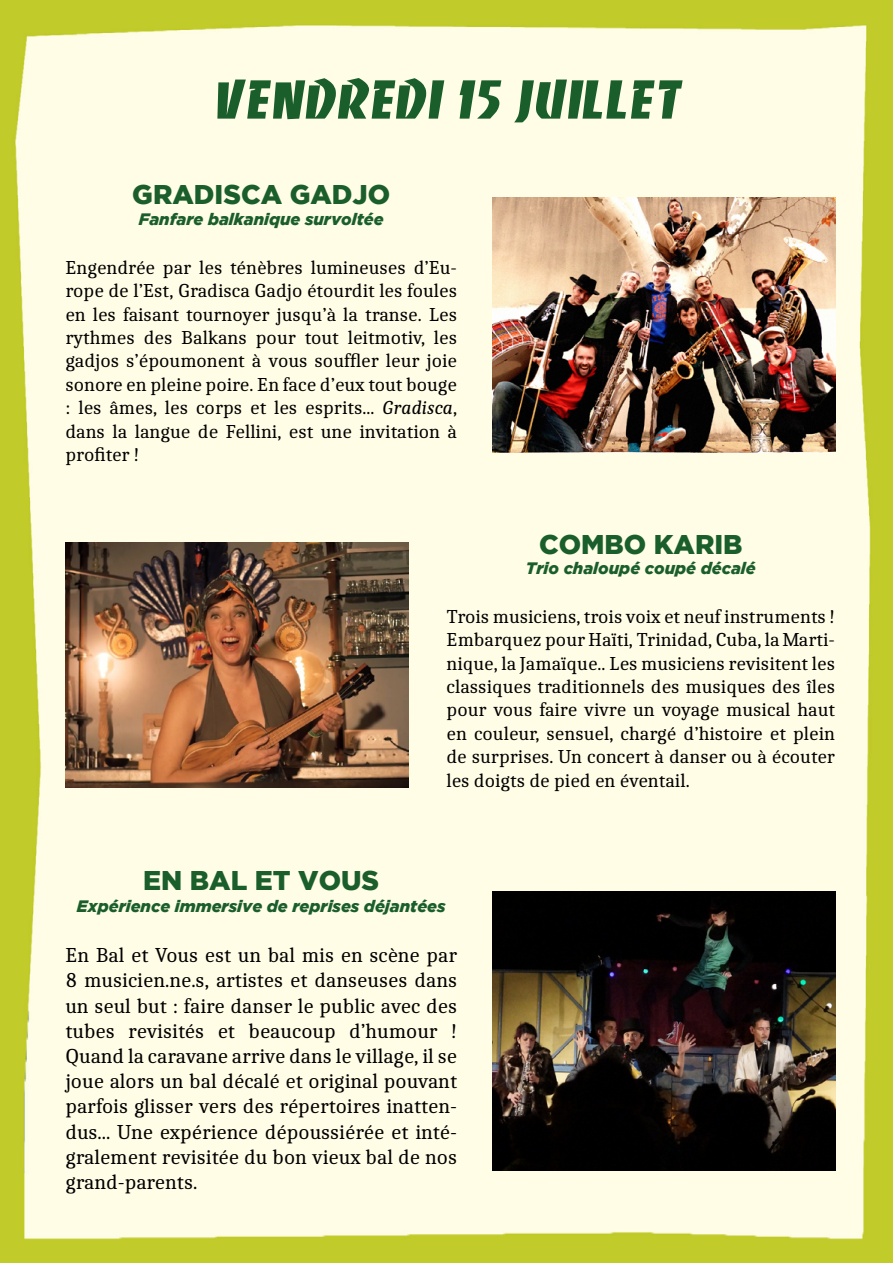
<style>
.page{position:relative;width:893px;height:1263px;background:#fff}
.page>*{position:absolute;margin:0;border:0;box-sizing:border-box;transform-origin:0 0}
.t1{font:54px "Banco Font";color:#1a5e2b}
.t2{font:900 27px "Gotham";color:#1a5e2b}
.t3{font:21px/25.2px "Caladea";color:#000;text-align:justify}
.t4{font:19.5px/23.4px "Caladea";color:#000;text-align:justify}
.t5{font:italic 900 16.5px "Gotham";color:#1a5e2b}
.s1{font-style:italic}
</style>
<div class="page">
<img style="left:0;top:0;width:893px;height:1263px">
<img style="left:492px;top:198px;width:343px;height:255px">
<img style="left:65px;top:542px;width:343px;height:245px">
<img style="left:492px;top:892px;width:343px;height:278px">
<h1 class="t1" style="left:212px;top:64px;width:470px">VENDREDI 15 JUILLET</h1>
<h2 class="t2" style="left:132px;top:178px;width:259px">GRADISCA GADJO</h2>
<p class="t5" style="left:139px;top:210px;width:247px">Fanfare balkanique survoltée</p>
<p class="t4" style="left:65px;top:255px;width:393px">Engendrée par les ténèbres lumineuses d’Eu&shy;rope de l’Est, Gradisca Gadjo étourdit les foules en les faisant tournoyer jusqu’à la transe. Les rythmes des Balkans pour tout leitmotiv, les gadjos s’époumonent à vous souffler leur joie sonore en pleine poire. En face d’eux tout bouge : les âmes, les corps et les esprits... <span class="s1">Gradisca</span>, dans la langue de Fellini, est une invitation à profiter !</p>
<h2 class="t2" style="left:539px;top:529px;width:205px">COMBO KARIB</h2>
<p class="t5" style="left:526px;top:559px;width:232px">Trio chaloupé coupé décalé</p>
<p class="t4" style="left:446px;top:604px;width:390px">Trois musiciens, trois voix et neuf instruments !<br>Embarquez pour Haïti, Trinidad, Cuba, la Marti&shy;nique, la Jamaïque.. Les musiciens revisitent les classiques traditionnels des musiques des îles pour vous faire vivre un voyage musical haut en couleur, sensuel, chargé d’histoire et plein de surprises. Un concert à danser ou à écouter les doigts de pied en éventail.</p>
<h2 class="t2" style="left:143px;top:865px;width:237px">EN BAL ET VOUS</h2>
<p class="t5" style="left:77px;top:896px;width:370px">Expérience immersive de reprises déjantées</p>
<p class="t3" style="left:65px;top:942px;width:393px">En Bal et Vous est un bal mis en scène par 8 musicien.ne.s, artistes et danseuses dans un seul but : faire danser le public avec des tubes revisités et beaucoup d’humour !<br>Quand la caravane arrive dans le village, il se joue alors un bal décalé et original pouvant parfois glisser vers des répertoires inatten&shy;dus... Une expérience dépoussiérée et inté&shy;gralement revisitée du bon vieux bal de nos grand-parents.</p>
</div>
